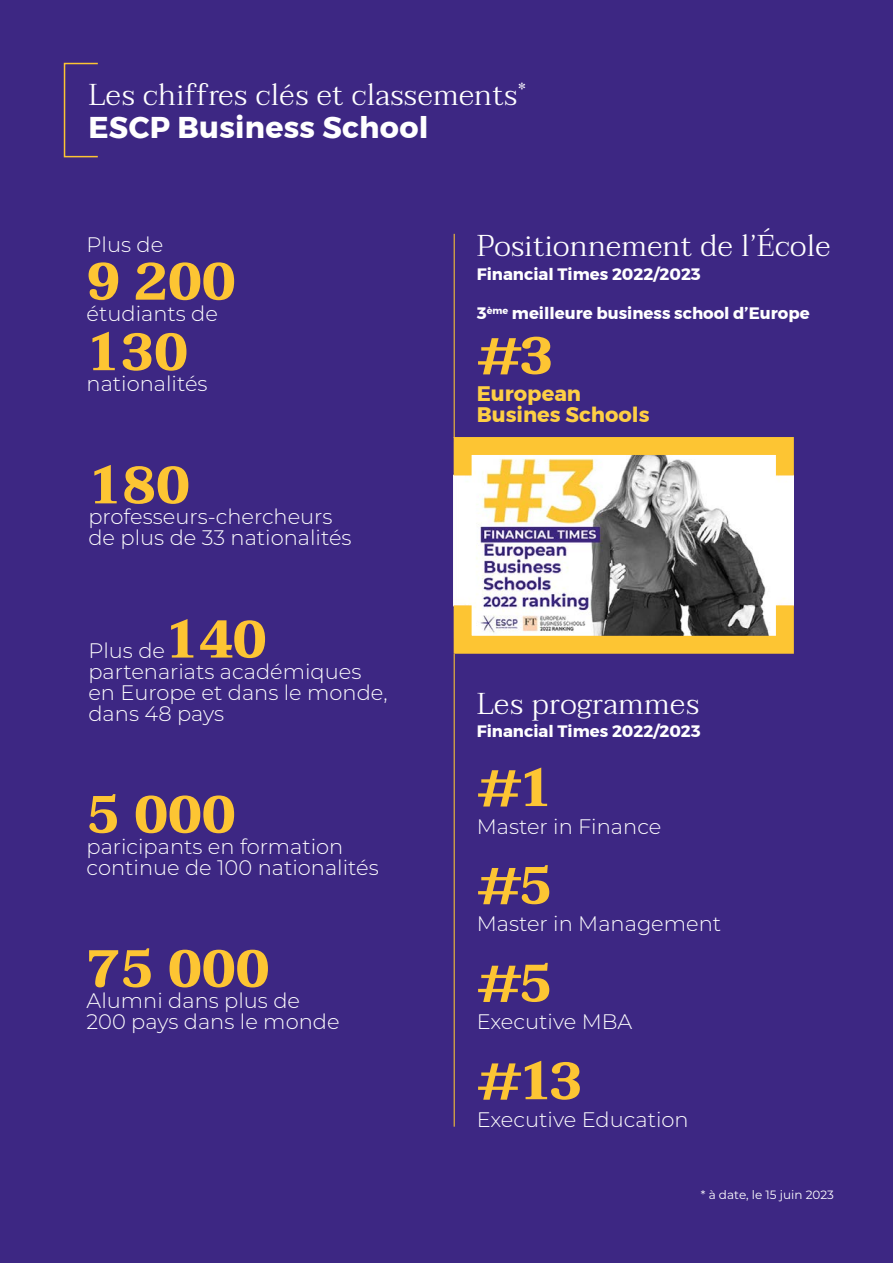
<style>
.page{position:relative;width:893px;height:1263px;background:#3d2783}
.page>*{position:absolute;margin:0;border:0;box-sizing:border-box;transform-origin:0 0}
.t1{font:700 52.5px "Taviraj";color:#fdc533}
.t2{font:800 52.5px "Taviraj";color:#fdc533}
.t3{font:300 30px "Taviraj";letter-spacing:.01em;color:#fff}
.t4{font:700 30px "Montserrat";letter-spacing:.01em;color:#fff}
.t5{font:300 21px/21px "Montserrat";color:#fff}
.t6{font:700 21px/21px "Montserrat";color:#fecf44}
.t7{font:700 16.5px "Montserrat";color:#fff}
.t8{font:12px "Montserrat";color:#fff}
</style>
<div class="page">
<hr style="left:454px;top:234px;width:1px;height:893px;background:#fdc533">
<div style="left:64px;top:63px;width:35px;height:94px;border:2px solid #fdc533"></div>
<img style="left:454px;top:456px;width:340px;height:179px">
<div style="left:454px;top:437px;width:340px;height:47px;border:18px solid #fdc533"></div>
<div style="left:454px;top:596px;width:340px;height:58px;border:18px solid #fdc533"></div>
<h2 class="t3" style="left:88px;top:72px;width:440px">Les chiffres clés et classements<sup>*</sup></h2>
<h2 class="t4" style="left:88px;top:103px;width:342px">ESCP Business School</h2>
<p class="t5" style="left:87px;top:233px;width:78px">Plus de</p>
<h1 class="t1" style="left:87px;top:251px;width:151px">9 200</h1>
<p class="t5" style="left:87px;top:302px;width:133px">étudiants de</p>
<h1 class="t1" style="left:87px;top:321px;width:103px">130</h1>
<p class="t5" style="left:87px;top:373px;width:123px">nationalités</p>
<h1 class="t1" style="left:88px;top:454px;width:103px">180</h1>
<p class="t5" style="left:88px;top:506px;width:265px">professeurs-chercheurs de plus de 33 nationalités</p>
<h1 class="t1" style="left:165px;top:609px;width:103px">140</h1>
<p class="t5" style="left:88px;top:660px;width:301px">partenariats académiques en Europe et dans le monde, dans 48 pays</p>
<p class="t5" style="left:88px;top:639px;width:78px">Plus de</p>
<h1 class="t1" style="left:87px;top:784px;width:151px">5 000</h1>
<p class="t5" style="left:87px;top:835px;width:294px">paricipants en formation continue de 100 nationalités</p>
<h1 class="t1" style="left:87px;top:938px;width:184px">75 000</h1>
<p class="t5" style="left:87px;top:989px;width:254px">Alumni dans plus de<br>200 pays dans le monde</p>
<h2 class="t3" style="left:477px;top:223px;width:355px">Positionnement de l’École</h2>
<p class="t7" style="left:477px;top:261px;width:226px">Financial Times 2022/2023</p>
<p class="t7" style="left:477px;top:300px;width:334px">3<sup>ème</sup> meilleure business school d’Europe</p>
<h1 class="t2" style="left:477px;top:325px;width:78px">#3</h1>
<p class="t6" style="left:477px;top:383px;width:174px">European<br>Busines Schools</p>
<h2 class="t3" style="left:477px;top:680px;width:224px">Les programmes</h2>
<p class="t7" style="left:477px;top:717px;width:226px">Financial Times 2022/2023</p>
<h1 class="t1" style="left:477px;top:757px;width:77px">#1</h1>
<p class="t5" style="left:477px;top:815px;width:186px">Master in Finance</p>
<h1 class="t1" style="left:477px;top:855px;width:77px">#5</h1>
<p class="t5" style="left:477px;top:912px;width:246px">Master in Management</p>
<h1 class="t1" style="left:477px;top:953px;width:77px">#5</h1>
<p class="t5" style="left:477px;top:1010px;width:157px">Executive MBA</p>
<h1 class="t1" style="left:477px;top:1050px;width:107px">#13</h1>
<p class="t5" style="left:477px;top:1108px;width:213px">Executive Education</p>
<p class="t8" style="left:701px;top:1187px;width:135px">* à date, le 15 juin 2023</p>
</div>
